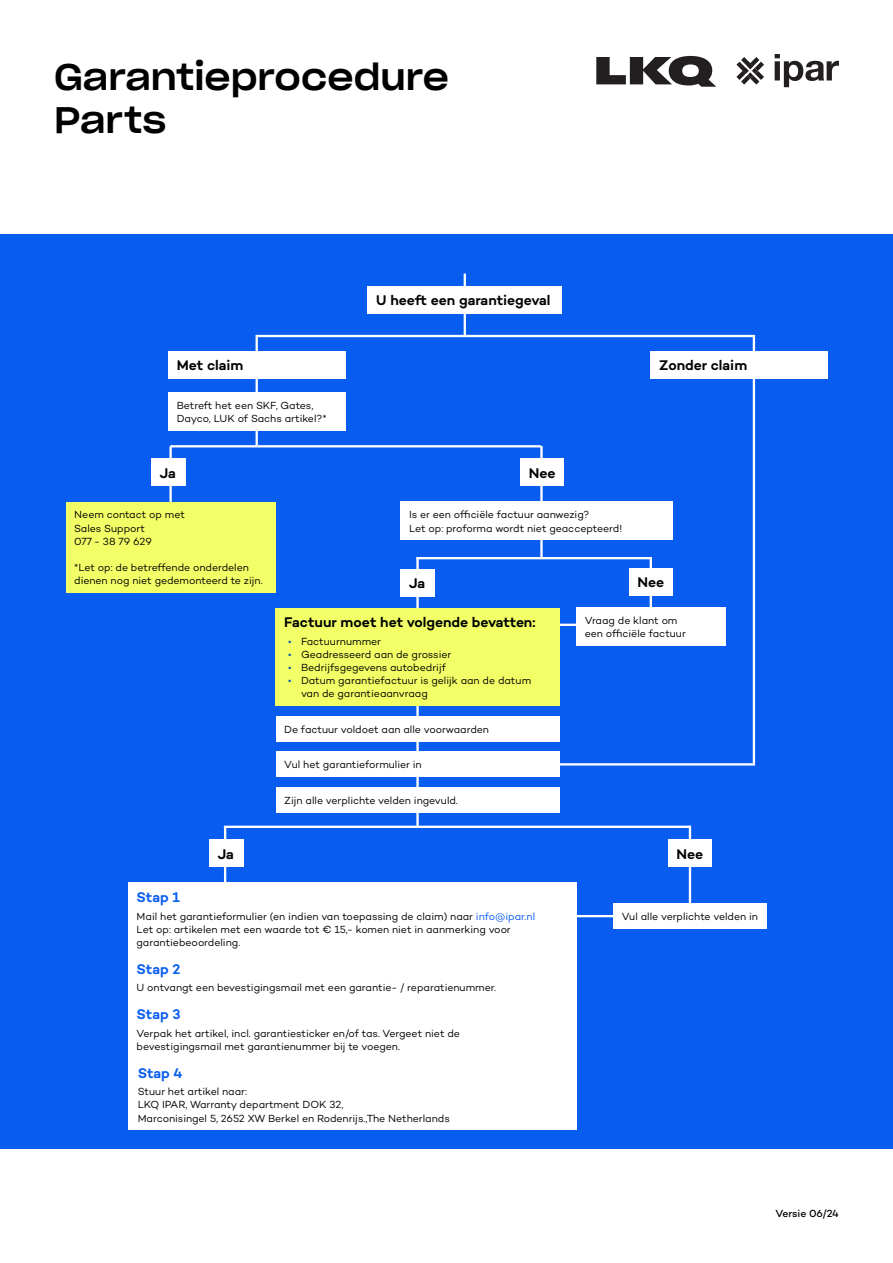
<style>
.page{position:relative;width:893px;height:1263px;background:#fff}
.page>*{position:absolute;margin:0;border:0;box-sizing:border-box;transform-origin:0 0}
.t1{font:36px/43.2px "Sharp Grotesk DB Cyr Medium 22";color:#000}
.t2{font:600 14.25px "Campton";letter-spacing:-.005em;color:#000}
.t3{font:600 14.25px "Campton";letter-spacing:-.005em;color:#085cf0}
.t4{font:10.5px/13.2px "Campton";letter-spacing:-.005em;color:#000}
.t5{font:500 10.5px "Campton";letter-spacing:-.01em;color:#000}
.s1{color:#005da8}
.s2{color:#085cf0}
</style>
<div class="page">
<div style="left:0;top:234px;width:893px;height:914px;background:#085cf0"></div>
<hr style="left:464px;top:274px;width:2px;height:62px;background:#fff">
<hr style="left:540px;top:446px;width:3px;height:111px;background:#fff">
<hr style="left:650px;top:557px;width:2px;height:70px;background:#fff">
<hr style="left:169px;top:447px;width:3px;height:78px;background:#fff">
<hr style="left:689px;top:826px;width:2px;height:91px;background:#fff">
<hr style="left:753px;top:337px;width:2px;height:426px;background:#fff">
<hr style="left:256px;top:337px;width:2px;height:108px;background:#fff">
<hr style="left:224px;top:827px;width:2px;height:84px;background:#fff">
<hr style="left:256px;top:335px;width:499px;height:2px;background:#fff">
<hr style="left:224px;top:826px;width:466px;height:2px;background:#fff">
<hr style="left:489px;top:915px;width:133px;height:2px;background:#fff">
<hr style="left:170px;top:445px;width:371px;height:2px;background:#fff">
<hr style="left:416px;top:557px;width:235px;height:2px;background:#fff">
<hr style="left:536px;top:624px;width:54px;height:2px;background:#fff">
<hr style="left:548px;top:763px;width:207px;height:2px;background:#fff">
<hr style="left:416px;top:557px;width:3px;height:269px;background:#fff">
<div style="left:151px;top:458px;width:34px;height:28px;background:#fff"></div>
<div style="left:520px;top:458px;width:44px;height:28px;background:#fff"></div>
<div style="left:168px;top:350px;width:177px;height:28px;background:#fff"></div>
<div style="left:209px;top:839px;width:34px;height:28px;background:#fff"></div>
<div style="left:401px;top:568px;width:34px;height:28px;background:#fff"></div>
<div style="left:401px;top:502px;width:272px;height:38px;background:#fff"></div>
<div style="left:276px;top:752px;width:283px;height:25px;background:#fff"></div>
<div style="left:276px;top:608px;width:284px;height:98px;background:#f3ff66"></div>
<div style="left:66px;top:502px;width:210px;height:90px;background:#f3ff66"></div>
<div style="left:168px;top:392px;width:177px;height:39px;background:#fff"></div>
<div style="left:276px;top:787px;width:283px;height:26px;background:#fff"></div>
<div style="left:629px;top:568px;width:44px;height:28px;background:#fff"></div>
<div style="left:576px;top:608px;width:149px;height:38px;background:#fff"></div>
<div style="left:276px;top:716px;width:283px;height:25px;background:#fff"></div>
<div style="left:651px;top:350px;width:177px;height:28px;background:#fff"></div>
<div style="left:668px;top:839px;width:44px;height:28px;background:#fff"></div>
<div style="left:368px;top:286px;width:194px;height:28px;background:#fff"></div>
<div style="left:613px;top:903px;width:153px;height:25px;background:#fff"></div>
<div style="left:128px;top:883px;width:448px;height:247px;background:#fff"></div>
<svg style="left:736px;top:57px;width:28px;height:27px"></svg>
<svg style="left:775px;top:54px;width:64px;height:33px"></svg>
<svg style="left:596px;top:56px;width:120px;height:31px"></svg>
<h1 class="t1" style="left:54px;top:52px;width:396px">Garantieprocedure<br>Parts</h1>
<h2 class="t2" style="left:177px;top:356px;width:68px">Met claim</h2>
<p class="t4" style="left:177px;top:399px;width:151px">Betreft het een SKF, Gates,<br>Dayco, LUK of Sachs artikel?*</p>
<h2 class="t2" style="left:376px;top:291px;width:176px">U heeft een garantiegeval</h2>
<h2 class="t2" style="left:160px;top:464px;width:18px">Ja</h2>
<h2 class="t2" style="left:529px;top:464px;width:28px">Nee</h2>
<h2 class="t2" style="left:659px;top:356px;width:89px">Zonder claim</h2>
<p class="t4" style="left:74px;top:508px;width:112px">Neem contact op met<br>Sales Support<br>077 - 38 79 629</p>
<p class="t4" style="left:74px;top:560px;width:190px">*Let op: de betreffende onderdelen dienen nog niet gedemonteerd te zijn.</p>
<h2 class="t2" style="left:218px;top:845px;width:18px">Ja</h2>
<p class="t4" style="left:409px;top:508px;width:215px">Is er een officiële factuur aanwezig?<br>Let op: proforma wordt niet geaccepteerd!</p>
<h2 class="t2" style="left:409px;top:574px;width:18px">Ja</h2>
<h2 class="t2" style="left:284px;top:613px;width:253px">Factuur moet het volgende bevatten:</h2>
<p class="t4" style="left:288px;top:634px;width:94px"><span class="s1">•</span> Factuurnummer</p>
<p class="t4" style="left:288px;top:647px;width:164px"><span class="s1">•</span> Geadresseerd aan de grossier</p>
<p class="t4" style="left:288px;top:660px;width:159px"><span class="s1">•</span> Bedrijfsgegevens autobedrijf</p>
<p class="t4" style="left:301px;top:673px;width:232px;text-indent:-13px"><span class="s1">•</span> Datum garantiefactuur is gelijk aan de datum van de garantieaanvraag</p>
<p class="t4" style="left:284px;top:722px;width:206px">De factuur voldoet aan alle voorwaarden</p>
<p class="t4" style="left:284px;top:758px;width:139px">Vul het garantieformulier in</p>
<p class="t4" style="left:284px;top:794px;width:175px">Zijn alle verplichte velden ingevuld.</p>
<h2 class="t2" style="left:637px;top:573px;width:28px">Nee</h2>
<p class="t4" style="left:585px;top:614px;width:103px">Vraag de klant om een officiële factuur</p>
<h2 class="t2" style="left:676px;top:845px;width:28px">Nee</h2>
<h2 class="t3" style="left:137px;top:888px;width:45px">Stap 1</h2>
<p class="t4" style="left:137px;top:909px;width:400px">Mail het garantieformulier (en indien van toepassing de claim) naar <span class="s2">info@ipar.nl<br></span>Let op: artikelen met een waarde tot € 15,- komen niet in aanmerking voor garantiebeoordeling.</p>
<h2 class="t3" style="left:137px;top:960px;width:45px">Stap 2</h2>
<p class="t4" style="left:137px;top:981px;width:361px">U ontvangt een bevestigingsmail met een garantie- / reparatienummer.</p>
<h2 class="t3" style="left:137px;top:1005px;width:45px">Stap 3</h2>
<p class="t4" style="left:137px;top:1026px;width:325px">Verpak het artikel, incl. garantiesticker en/of tas. Vergeet niet de bevestigingsmail met garantienummer bij te voegen.</p>
<h2 class="t3" style="left:138px;top:1064px;width:46px">Stap 4</h2>
<p class="t4" style="left:138px;top:1085px;width:314px">Stuur het artikel naar:<br>LKQ IPAR, Warranty department DOK 32,<br>Marconisingel 5, 2652 XW Berkel en Rodenrijs.,The Netherlands</p>
<p class="t4" style="left:622px;top:909px;width:138px">Vul alle verplichte velden in</p>
<p class="t5" style="left:775px;top:1207px;width:65px">Versie 06/24</p>
</div>
